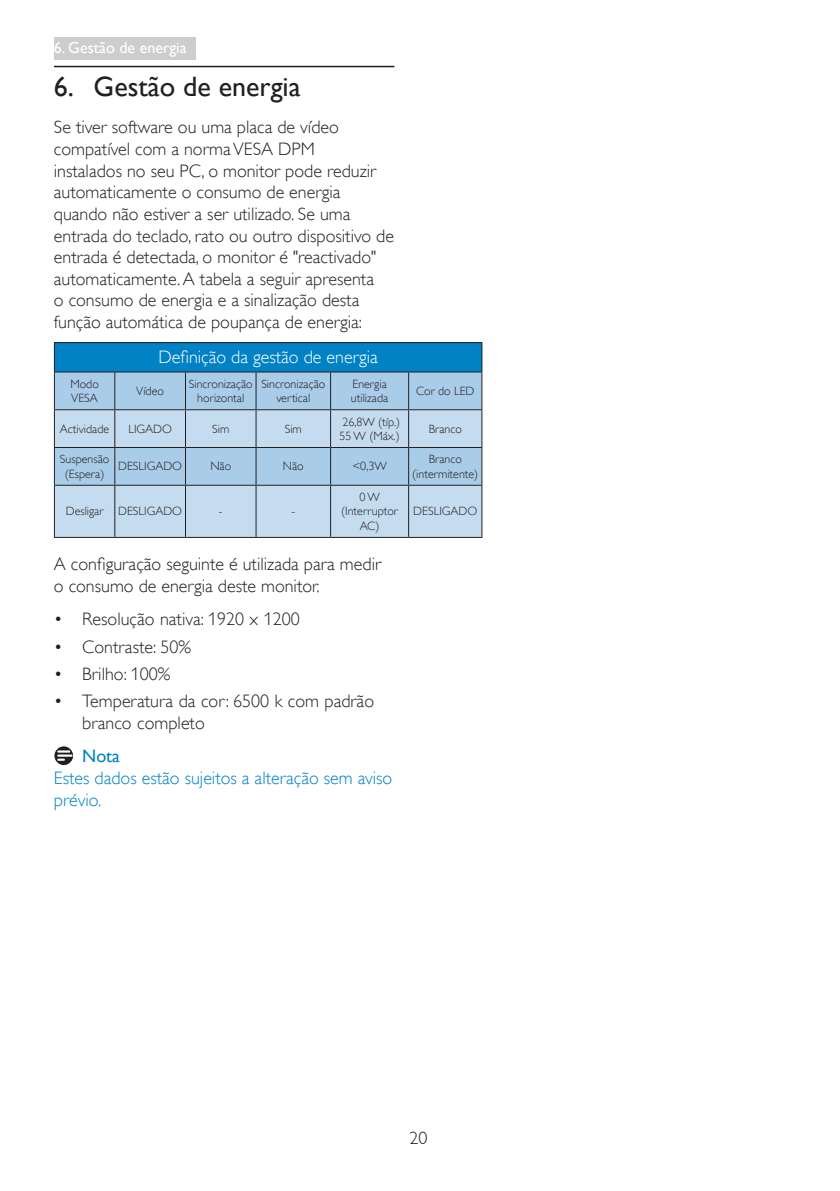
<style>
.page{position:relative;width:840px;height:1191px;background:#fff}
.page>*{position:absolute;margin:0;border:0;box-sizing:border-box;transform-origin:0 0}
.t1{font:28px "Gill Sans Alt One WGL";color:#231f20}
.chapter-paragraph{font:18px/21.6px "Gill Sans Alt One WGL Light";color:#231f20}
.Note_body{font:18px/21.6px "Gill Sans Alt One WGL Light";color:#0082c5}
.t2{font:18px "Gill Sans Alt One WGL Light";color:#fff}
.Heading_4_Blue{font:18px "Gill Sans Alt One WGL";color:#0082c5}
.t3{font:300 18px "Gill Alt One";color:#231f20}
.t4{font:16px "Gill Sans Alt One WGL";color:#fff}
.t5{font:12px/14.4px "Gill Sans Alt One WGL Light";color:#231f20;text-align:center}
</style>
<div class="page">
<div style="left:54px;top:37px;width:141px;height:23px;background:#cdcdcd"></div>
<hr style="left:54px;top:66px;width:340px;height:1px;background:#231f20">
<div style="left:54px;top:343px;width:427px;height:29px;background:#0082c5"></div>
<div style="left:55px;top:372px;width:426px;height:37px;background:#a9cce9"></div>
<svg style="left:55px;top:410px;width:426px;height:127px;fill:#c5dcf0"></svg>
<svg style="left:54px;top:343px;width:1px;height:28px"></svg>
<svg style="left:481px;top:343px;width:1px;height:28px"></svg>
<hr style="left:54px;top:342px;width:61px;height:1px;background:#231f20">
<hr style="left:115px;top:342px;width:70px;height:1px;background:#231f20">
<hr style="left:185px;top:342px;width:71px;height:1px;background:#231f20">
<hr style="left:256px;top:342px;width:74px;height:1px;background:#231f20">
<hr style="left:330px;top:342px;width:78px;height:1px;background:#231f20">
<hr style="left:408px;top:342px;width:74px;height:1px;background:#231f20">
<hr style="left:54px;top:371px;width:61px;height:1px;background:#231f20">
<hr style="left:115px;top:371px;width:70px;height:1px;background:#231f20">
<hr style="left:185px;top:371px;width:71px;height:1px;background:#231f20">
<hr style="left:256px;top:371px;width:74px;height:1px;background:#231f20">
<hr style="left:330px;top:371px;width:78px;height:1px;background:#231f20">
<hr style="left:408px;top:371px;width:74px;height:1px;background:#231f20">
<hr style="left:54px;top:372px;width:1px;height:37px;background:#231f20">
<hr style="left:114px;top:372px;width:1px;height:37px;background:#231f20">
<hr style="left:185px;top:372px;width:1px;height:37px;background:#231f20">
<hr style="left:255px;top:372px;width:1px;height:37px;background:#231f20">
<hr style="left:330px;top:372px;width:1px;height:37px;background:#231f20">
<hr style="left:408px;top:372px;width:1px;height:37px;background:#231f20">
<hr style="left:481px;top:372px;width:1px;height:37px;background:#231f20">
<hr style="left:54px;top:410px;width:1px;height:37px;background:#231f20">
<hr style="left:54px;top:409px;width:61px;height:1px;background:#231f20">
<hr style="left:114px;top:410px;width:1px;height:37px;background:#231f20">
<hr style="left:115px;top:409px;width:70px;height:1px;background:#231f20">
<hr style="left:185px;top:410px;width:1px;height:37px;background:#231f20">
<hr style="left:185px;top:409px;width:71px;height:1px;background:#231f20">
<hr style="left:255px;top:410px;width:1px;height:37px;background:#231f20">
<hr style="left:256px;top:409px;width:74px;height:1px;background:#231f20">
<hr style="left:330px;top:410px;width:1px;height:37px;background:#231f20">
<hr style="left:330px;top:409px;width:78px;height:1px;background:#231f20">
<hr style="left:408px;top:410px;width:1px;height:37px;background:#231f20">
<hr style="left:481px;top:410px;width:1px;height:37px;background:#231f20">
<hr style="left:408px;top:409px;width:74px;height:1px;background:#231f20">
<hr style="left:54px;top:448px;width:1px;height:37px;background:#231f20">
<hr style="left:54px;top:447px;width:61px;height:1px;background:#231f20">
<hr style="left:114px;top:448px;width:1px;height:37px;background:#231f20">
<hr style="left:115px;top:447px;width:70px;height:1px;background:#231f20">
<hr style="left:185px;top:448px;width:1px;height:37px;background:#231f20">
<hr style="left:185px;top:447px;width:71px;height:1px;background:#231f20">
<hr style="left:255px;top:448px;width:1px;height:37px;background:#231f20">
<hr style="left:256px;top:447px;width:74px;height:1px;background:#231f20">
<hr style="left:330px;top:448px;width:1px;height:37px;background:#231f20">
<hr style="left:330px;top:447px;width:78px;height:1px;background:#231f20">
<hr style="left:408px;top:448px;width:1px;height:37px;background:#231f20">
<hr style="left:481px;top:448px;width:1px;height:37px;background:#231f20">
<hr style="left:408px;top:447px;width:74px;height:1px;background:#231f20">
<hr style="left:54px;top:486px;width:1px;height:51px;background:#231f20">
<hr style="left:54px;top:485px;width:61px;height:1px;background:#231f20">
<hr style="left:54px;top:537px;width:61px;height:1px;background:#231f20">
<hr style="left:114px;top:486px;width:1px;height:51px;background:#231f20">
<hr style="left:115px;top:485px;width:70px;height:1px;background:#231f20">
<hr style="left:115px;top:537px;width:70px;height:1px;background:#231f20">
<hr style="left:185px;top:486px;width:1px;height:51px;background:#231f20">
<hr style="left:185px;top:485px;width:71px;height:1px;background:#231f20">
<hr style="left:185px;top:537px;width:71px;height:1px;background:#231f20">
<hr style="left:255px;top:486px;width:1px;height:51px;background:#231f20">
<hr style="left:256px;top:485px;width:74px;height:1px;background:#231f20">
<hr style="left:256px;top:537px;width:74px;height:1px;background:#231f20">
<hr style="left:330px;top:486px;width:1px;height:51px;background:#231f20">
<hr style="left:330px;top:485px;width:78px;height:1px;background:#231f20">
<hr style="left:330px;top:537px;width:78px;height:1px;background:#231f20">
<hr style="left:408px;top:486px;width:1px;height:51px;background:#231f20">
<hr style="left:481px;top:486px;width:1px;height:51px;background:#231f20">
<hr style="left:408px;top:485px;width:74px;height:1px;background:#231f20">
<hr style="left:408px;top:537px;width:74px;height:1px;background:#231f20">
<svg style="left:54px;top:746px;width:20px;height:19px"></svg>
<div style="left:54px;top:746px;width:20px;height:19px;border:1px solid #fff;border-radius:50%"></div>
<svg style="left:58px;top:750px;width:13px;height:11px"></svg>
<p class="t4" style="left:54px;top:36px;width:134px">6. Gestão de energia</p>
<p class="t1" style="left:54px;top:67px;width:248px">6. Gestão de energia</p>
<p class="chapter-paragraph" style="left:54px;top:117px;width:341px">Se tiver software ou uma placa de vídeo compatível com a norma VESA DPM<br>instalados no seu PC, o monitor pode reduzir automaticamente o consumo de energia quando não estiver a ser utilizado. Se uma entrada do teclado, rato ou outro dispositivo de entrada é detectada, o monitor é "reactivado" automaticamente. A tabela a seguir apresenta<br>o consumo de energia e a sinalização desta função automática de poupança de energia:</p>
<p class="t2" style="left:158px;top:345px;width:221px">Definição da gestão de energia</p>
<p class="t5" style="left:70px;top:376px;width:30px;text-align:left">Modo<br>VESA</p>
<p class="t5" style="left:136px;top:384px;width:29px">Vídeo</p>
<p class="t5" style="left:189px;top:376px;width:65px">Sincronização horizontal</p>
<p class="t5" style="left:261px;top:376px;width:65px">Sincronização vertical</p>
<p class="t5" style="left:351px;top:376px;width:39px;text-align:left">Energia utilizada</p>
<p class="t5" style="left:416px;top:384px;width:60px">Cor do LED</p>
<p class="t5" style="left:60px;top:421px;width:51px">Actividade</p>
<p class="t5" style="left:128px;top:421px;width:45px">LIGADO</p>
<p class="t5" style="left:212px;top:421px;width:19px">Sim</p>
<p class="t5" style="left:284px;top:421px;width:19px">Sim</p>
<p class="t5" style="left:339px;top:414px;width:62px;text-align:left">26,8W (típ.)<br>55 W (Máx.)</p>
<p class="t5" style="left:428px;top:421px;width:35px">Branco</p>
<p class="t5" style="left:60px;top:452px;width:51px">Suspensão (Espera)</p>
<p class="t5" style="left:118px;top:459px;width:65px">DESLIGADO</p>
<p class="t5" style="left:210px;top:459px;width:22px">Não</p>
<p class="t5" style="left:283px;top:459px;width:22px">Não</p>
<p class="t5" style="left:352px;top:459px;width:36px">&lt;0,3W</p>
<p class="t5" style="left:412px;top:452px;width:67px">Branco (intermitente)</p>
<p class="t5" style="left:66px;top:504px;width:39px">Desligar</p>
<p class="t5" style="left:118px;top:504px;width:65px">DESLIGADO</p>
<p class="t5" style="left:219px;top:504px;width:5px">-</p>
<p class="t5" style="left:291px;top:504px;width:5px">-</p>
<p class="t5" style="left:341px;top:490px;width:58px">0 W (Interruptor<br>AC)</p>
<p class="t5" style="left:413px;top:504px;width:65px">DESLIGADO</p>
<p class="chapter-paragraph" style="left:54px;top:553px;width:328px">A configuração seguinte é utilizada para medir o consumo de energia deste monitor.</p>
<p class="chapter-paragraph" style="left:54px;top:608px;width:247px">• Resolução nativa: 1920 x 1200</p>
<p class="chapter-paragraph" style="left:54px;top:636px;width:138px">• Contraste: 50%</p>
<p class="chapter-paragraph" style="left:54px;top:663px;width:118px">• Brilho: 100%</p>
<p class="chapter-paragraph" style="left:82px;top:690px;width:293px;text-indent:-28px">• Temperatura da cor: 6500 k com padrão branco completo</p>
<p class="Heading_4_Blue" style="left:82px;top:743px;width:39px">Nota</p>
<p class="Note_body" style="left:54px;top:767px;width:339px">Estes dados estão sujeitos a alteração sem aviso prévio.</p>
<p class="t3" style="left:409px;top:1128px;width:19px">20</p>
</div>
